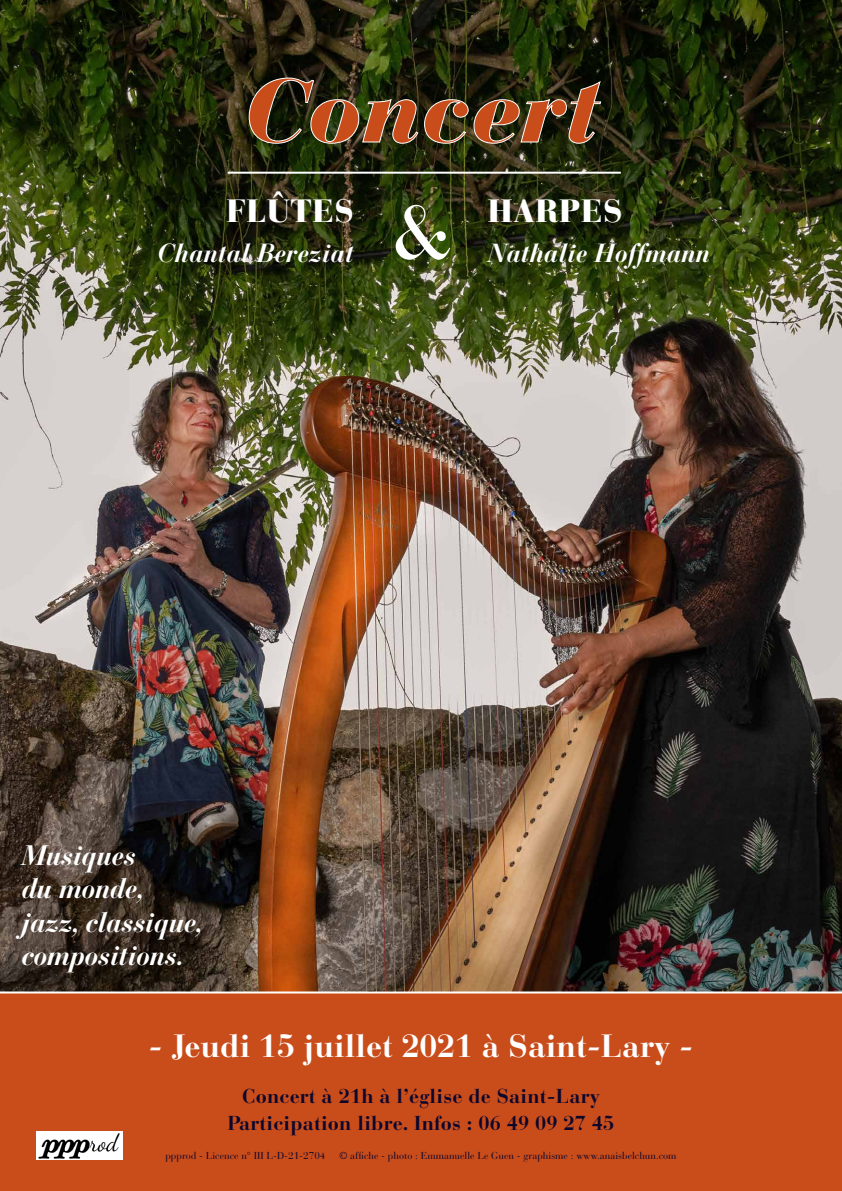
<style>
.page{position:relative;width:842px;height:1191px;background:#fff}
.page>*{position:absolute;margin:0;border:0;box-sizing:border-box;transform-origin:0 0}
.t1{font:italic 900 89px "Bauer Bodoni Std";color:#c94d1b}
.t2{font:82px "Bauer Bodoni Std";color:#fff}
.t3{font:700 32px "Bauer Bodoni Std";color:#fff}
.t4{font:900 32px "Bauer Bodoni Std";letter-spacing:.02em;color:#fff}
.t5{font:italic 700 28px/33.6px "Bauer Bodoni Std";letter-spacing:-.02em;color:#fff}
.t6{font:italic 700 26px "Bauer Bodoni Std";color:#fff}
.t7{font:700 20px/26.8px "Bauer Bodoni Std";letter-spacing:.01em;color:#0e072c;text-align:center}
.t8{font:10px "Bauer Bodoni Std";color:#0e072c}
</style>
<div class="page">
<div style="left:0;top:992px;width:842px;height:199px;background:#c94d1b"></div>
<img style="left:0;top:0;width:842px;height:991px">
<hr style="left:0;top:991px;width:842px;height:2px;background:#fff">
<hr style="left:228px;top:172px;width:393px;height:2px;background:#fff">
<img style="left:36px;top:1131px;width:86px;height:28px">
<img style="left:249px;top:78px;width:169px;height:65px">
<svg style="left:424px;top:99px;width:44px;height:44px;background:#3e4028"></svg>
<svg style="left:474px;top:81px;width:127px;height:62px;background:#30331f"></svg>
<h1 class="t1" style="left:243px;top:57px;width:358px">Concert</h1>
<h3 class="t4" style="left:226px;top:191px;width:129px">FLÛTES</h3>
<h3 class="t6" style="left:158px;top:237px;width:198px">Chantal Bereziat</h3>
<h2 class="t2" style="left:389px;top:182px;width:65px">&amp;</h2>
<h3 class="t4" style="left:488px;top:191px;width:136px">HARPES</h3>
<h3 class="t6" style="left:488px;top:237px;width:224px">Nathalie Hoffmann</h3>
<h3 class="t5" style="left:22px;top:838px;width:183px">Musiques<br>du monde, jazz, classique, compositions.</h3>
<h3 class="t3" style="left:149px;top:1026px;width:546px">- Jeudi 15 juillet 2021 à Saint-Lary -</h3>
<h3 class="t7" style="left:228px;top:1083px;width:388px">Concert à 21h à l’église de Saint-Lary<br>Participation libre. Infos : 06 49 09 27 45</h3>
<p class="t8" style="left:165px;top:1149px;width:162px">ppprod - Licence n° III L-D-21-2704</p>
<p class="t8" style="left:339px;top:1149px;width:339px">© affiche - photo : Emmanuelle Le Guen - graphisme : www.anaisbelchun.com</p>
</div>
